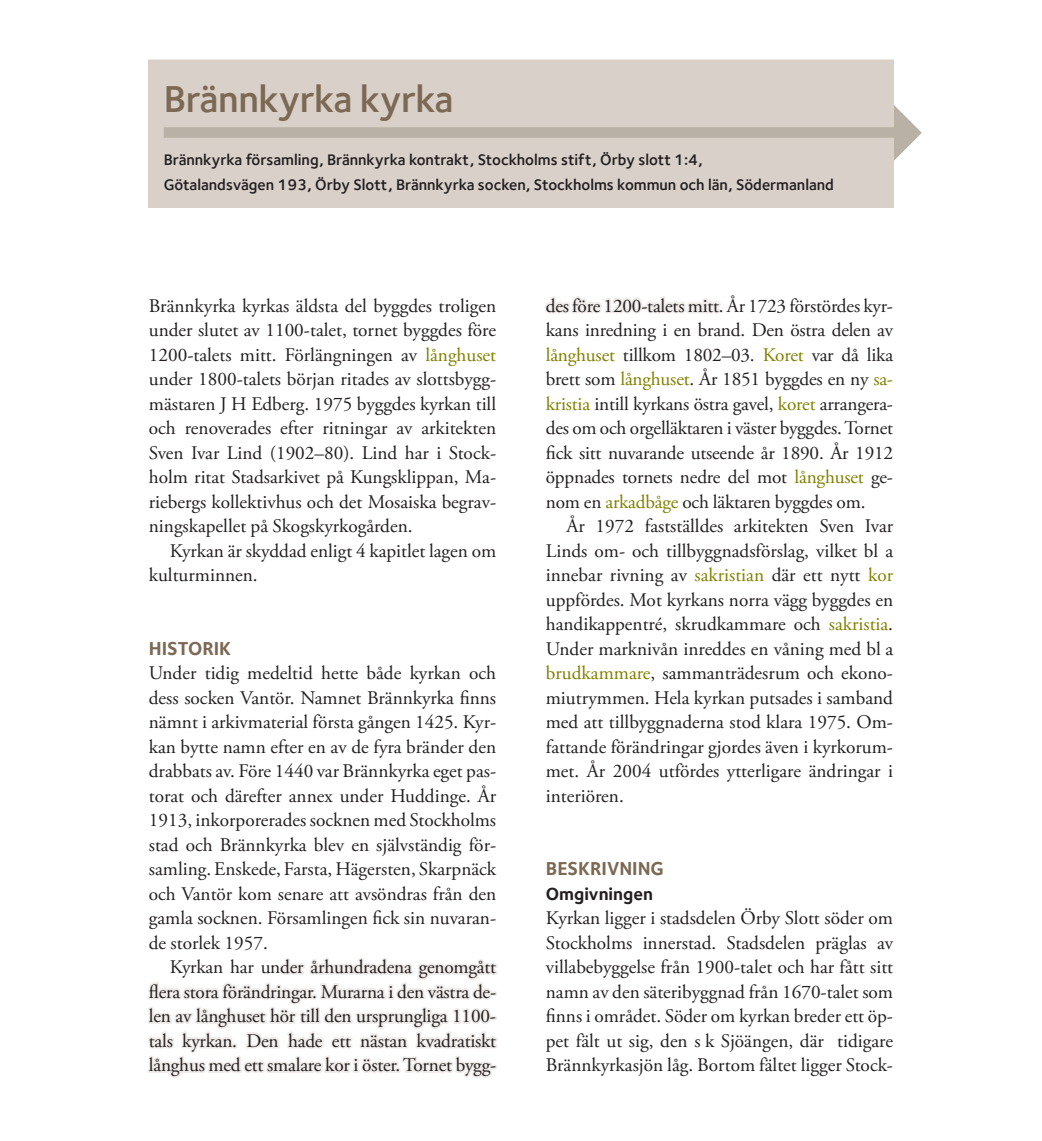
<style>
.page{position:relative;width:1042px;height:1141px;background:#fff}
.page>*{position:absolute;margin:0;border:0;box-sizing:border-box;transform-origin:0 0}
.Bröd_utan_indrag{font:600 38.5px "Foundry Sterling";letter-spacing:-.01em;color:#7c6954}
.Bröd_utan_indrag-2{font:19.25px/24.5px "Adobe Garamond Pro";color:#231f20;text-align:justify}
.Bröd_med_indrag{font:19.25px/24.5px "Adobe Garamond Pro";letter-spacing:-.01em;color:#231f20;text-align:justify}
.Rubrik_2_VERSALER_FÄ{font:700 19.25px "Foundry Sterling";color:#7c6954}
.Rubrik_3_gemena_svar{font:700 18.03px "Foundry Sterling";color:#231f20}
.Ingress{font:600 15.75px "Foundry Sterling";color:#231f20}
.s1{color:#808000}
</style>
<div class="page">
<svg style="left:147px;top:958px;width:351px;height:120px"></svg>
<div style="left:489px;top:1065px;width:8px;height:5px;border:4px solid #f0ece9"></div>
<svg style="left:545px;top:296px;width:176px;height:18px"></svg>
<svg style="left:894px;top:105px;width:28px;height:56px"></svg>
<div style="left:148px;top:60px;width:746px;height:148px;background:#d8d0c9"></div>
<div style="left:164px;top:127px;width:744px;height:11px;background:#bab1a6"></div>
<p class="Bröd_utan_indrag" style="left:164px;top:76px;width:291px">Brännkyrka kyrka</p>
<p class="Ingress" style="left:164px;top:151px;width:540px">Brännkyrka församling, Brännkyrka kontrakt, Stockholms stift, Örby slott 1:4,</p>
<p class="Ingress" style="left:164px;top:175px;width:672px">Götalandsvägen 193, Örby Slott, Brännkyrka socken, Stockholms kommun och län, Södermanland</p>
<p class="Bröd_utan_indrag-2" style="left:149px;top:294px;width:349px">Brännkyrka kyrkas äldsta del byggdes troligen under slutet av 1100-talet, tornet byggdes före 1200-talets mitt. Förlängningen av <span class="s1">långhuset </span>under 1800-talets början ritades av slottsbygg&shy;mästaren J H Edberg. 1975 byggdes kyrkan till och renoverades efter ritningar av arkitekten Sven Ivar Lind (1902–80). Lind har i Stock&shy;holm ritat Stadsarkivet på Kungsklippan, Ma&shy;riebergs kollektivhus och det Mosaiska begrav&shy;ningskapellet på Skogskyrkogården.</p>
<p class="Bröd_med_indrag" style="left:149px;top:539px;width:349px;text-indent:21px">Kyrkan är skyddad enligt 4 kapitlet lagen om kulturminnen.</p>
<p class="Rubrik_2_VERSALER_FÄ" style="left:149px;top:637px;width:84px">HISTORIK</p>
<p class="Bröd_utan_indrag-2" style="left:149px;top:661px;width:349px">Under tidig medeltid hette både kyrkan och dess socken Vantör. Namnet Brännkyrka finns nämnt i arkivmaterial första gången 1425. Kyr&shy;kan bytte namn efter en av de fyra bränder den drabbats av. Före 1440 var Brännkyrka eget pas&shy;torat och därefter annex under Huddinge. År 1913, inkorporerades socknen med Stockholms stad och Brännkyrka blev en självständig för&shy;samling. Enskede, Farsta, Hägersten, Skarpnäck och Vantör kom senare att avsöndras från den gamla socknen. Församlingen fick sin nuvaran&shy;de storlek 1957.</p>
<p class="Bröd_med_indrag" style="left:149px;top:955px;width:349px;text-indent:21px">Kyrkan har under århundradena genomgått flera stora förändringar. Murarna i den västra de&shy;len av långhuset hör till den ursprungliga 1100- tals kyrkan. Den hade ett nästan kvadratiskt långhus med ett smalare kor i öster. Tornet bygg-</p>
<p class="Bröd_med_indrag" style="left:546px;top:294px;width:349px">des före 1200-talets mitt. År 1723 förstördes kyr&shy;kans inredning i en brand. Den östra delen av <span class="s1">långhuset</span> tillkom 1802–03. <span class="s1">Koret</span> var då lika brett som <span class="s1">långhuset</span>. År 1851 byggdes en ny <span class="s1">sa&shy;kristia</span> intill kyrkans östra gavel, <span class="s1">koret</span> arrangera&shy;des om och orgelläktaren i väster byggdes. Tornet fick sitt nuvarande utseende år 1890. År 1912 öppnades tornets nedre del mot <span class="s1">långhuset</span> ge&shy;nom en <span class="s1">arkadbåge</span> och läktaren byggdes om.</p>
<p class="Bröd_med_indrag" style="left:546px;top:514px;width:349px;text-indent:21px">År 1972 fastställdes arkitekten Sven Ivar Linds om- och tillbyggnadsförslag, vilket bl a innebar rivning av <span class="s1">sakristian</span> där ett nytt <span class="s1">kor </span>uppfördes. Mot kyrkans norra vägg byggdes en handikappentré, skrudkammare och <span class="s1">sakristia</span>.<br>Under marknivån inreddes en våning med bl a <span class="s1">brudkammare</span>, sammanträdesrum och ekono&shy;miutrymmen. Hela kyrkan putsades i samband med att tillbyggnaderna stod klara 1975. Om&shy;fattande förändringar gjordes även i kyrkorum&shy;met. År 2004 utfördes ytterligare ändringar i interiören.</p>
<p class="Rubrik_2_VERSALER_FÄ" style="left:546px;top:857px;width:120px">BESKRIVNING</p>
<p class="Rubrik_3_gemena_svar" style="left:546px;top:883px;width:109px">Omgivningen</p>
<p class="Bröd_utan_indrag-2" style="left:546px;top:906px;width:349px">Kyrkan ligger i stadsdelen Örby Slott söder om Stockholms innerstad. Stadsdelen präglas av villabebyggelse från 1900-talet och har fått sitt namn av den säteribyggnad från 1670-talet som finns i området. Söder om kyrkan breder ett öp&shy;pet fält ut sig, den s k Sjöängen, där tidigare Brännkyrkasjön låg. Bortom fältet ligger Stock-</p>
</div>
